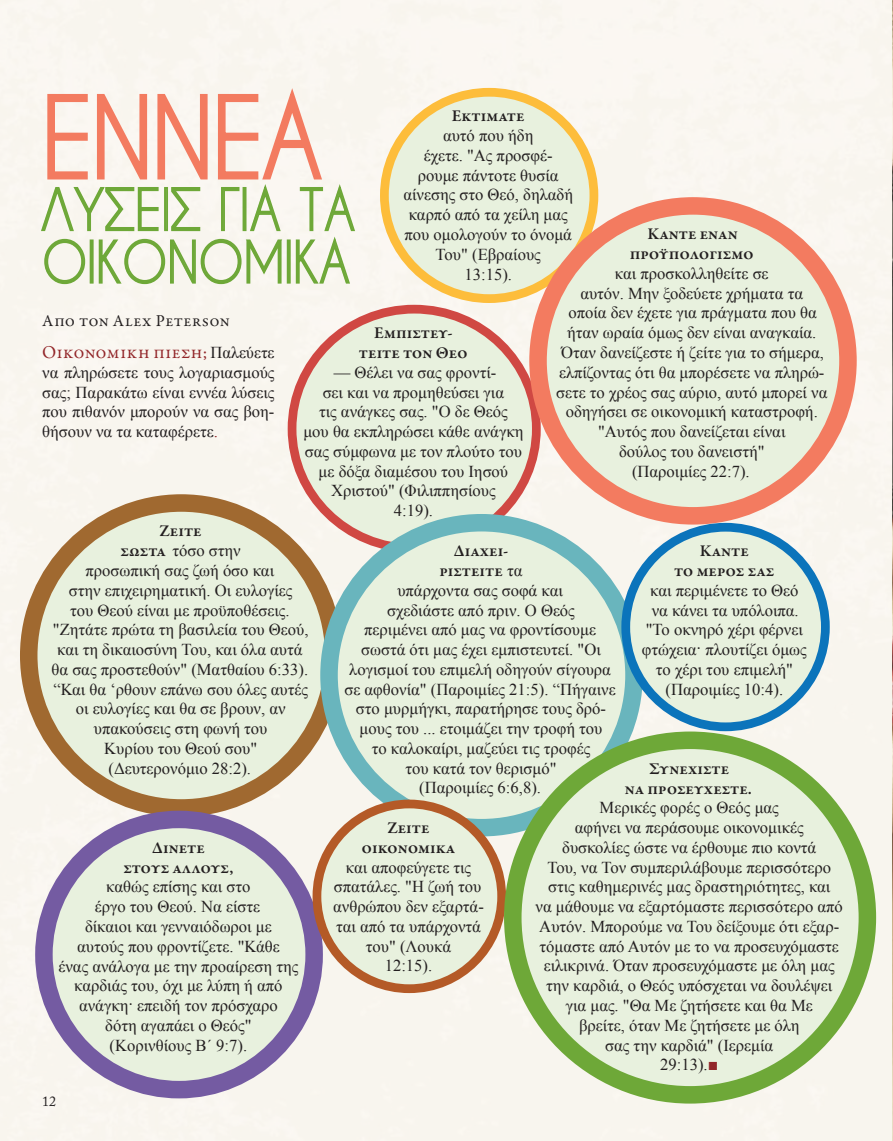
<style>
.page{position:relative;width:893px;height:1141px;background:#f8f5ee}
.page>*{position:absolute;margin:0;border:0;box-sizing:border-box;transform-origin:0 0}
.t1{font:105px "Caviar Dreams";color:#f37b60;scale:.9 1}
.t2{font:54.25px/52.5px "Caviar Dreams";color:#6ea838;scale:.9 1}
.t3{font:18.2px "Garamond Premr Pro";letter-spacing:.025em;color:#922629}
.t4{font:16.62px/19.8px "Times New Roman";color:#231f20;text-align:center}
.t5{font:600 16.62px/19.8px "Garamond Premr Pro";color:#231f20;text-align:center}
.t6{font:16.62px "Garamond Premr Pro";letter-spacing:.03em;color:#231f20}
.t7{font:14px "Adobe Caslon Pro";color:#231f20}
.s1{font-family:"Times New Roman";font-size:16.62px;color:#231f20}
.s2{color:#922629}
.s3{font-family:"Garamond Premr Pro";font-weight:600}
.s4{font-family:"Times New Roman";font-weight:400}
.s5{font-family:"Arial";font-size:17.5px;color:#922629}
</style>
<div class="page">
<svg style="left:40px;top:83px;width:316px;height:202px"></svg>
<div style="left:292px;top:309px;width:244px;height:239px;background:#e8f1de;border-radius:50%"></div>
<div style="left:288px;top:305px;width:253px;height:248px;border:9px solid #d04843;border-radius:50%"></div>
<div style="left:29px;top:503px;width:305px;height:305px;background:#e8f1de;border-radius:50%"></div>
<div style="left:20px;top:494px;width:322px;height:323px;border:18px solid #a06930;border-radius:50%"></div>
<div style="left:44px;top:819px;width:270px;height:271px;background:#e8f1de;border-radius:50%"></div>
<div style="left:35px;top:811px;width:288px;height:287px;border:18px solid #745ba2;border-radius:50%"></div>
<div style="left:384px;top:92px;width:210px;height:207px;background:#e8f1de;border-radius:50%"></div>
<div style="left:380px;top:88px;width:218px;height:215px;border:9px solid #fdbd3b;border-radius:50%"></div>
<div style="left:329px;top:523px;width:305px;height:305px;background:#e8f1de;border-radius:50%"></div>
<div style="left:320px;top:514px;width:323px;height:322px;border:18px solid #69b5bd;border-radius:50%"></div>
<div style="left:317px;top:804px;width:185px;height:185px;background:#e8f1de;border-radius:50%"></div>
<div style="left:313px;top:800px;width:193px;height:193px;border:9px solid #b45a27;border-radius:50%"></div>
<div style="left:538px;top:206px;width:310px;height:310px;background:#e8f1de;border-radius:50%"></div>
<div style="left:529px;top:197px;width:328px;height:328px;border:18px solid #f37b60;border-radius:50%"></div>
<div style="left:626px;top:527px;width:199px;height:200px;background:#e8f1de;border-radius:50%"></div>
<div style="left:621px;top:523px;width:209px;height:208px;border:9px solid #0b74bb;border-radius:50%"></div>
<div style="left:513px;top:740px;width:354px;height:355px;background:#e8f1de;border-radius:50%"></div>
<div style="left:504px;top:731px;width:372px;height:373px;border:18px solid #6ea838;border-radius:50%"></div>
<h1 class="t1" style="left:42px;top:75px;width:312px">ΕΝΝΕΑ</h1>
<h2 class="t2" style="left:42px;top:182px;width:349px">ΛΥΣΕΙΣ ΓΙΑ ΤΑ<br>ΟΙΚΟΝΟΜΙΚΑ</h2>
<p class="t6" style="left:42px;top:311px;width:189px">Απο τον Alex Peterson</p>
<p class="t5" style="left:452px;top:107px;width:74px">Εκτιμάτε</p>
<p class="t4" style="left:403px;top:125px;width:171px">αυτό που ήδη<br>έχετε. "Ας προσφέ&shy;ρουμε πάντοτε θυσία αίνεσης στο Θεό, δηλαδή καρπό από τα χείλη μας που ομολογούν το όνομά<br>Του" (Εβραίους<br>13:15).</p>
<p class="t5" style="left:630px;top:225px;width:126px">Κάντε έναν προϋπολογισμό</p>
<p class="t4" style="left:556px;top:263px;width:273px">και προσκολληθείτε σε<br>αυτόν. Μην ξοδεύετε χρήματα τα<br>οποία δεν έχετε για πράγματα που θα ήταν ωραία όμως δεν είναι αναγκαία.<br>Όταν δανείζεστε ή ζείτε για το σήμερα, ελπίζοντας ότι θα μπορέσετε να πληρώ&shy;σετε το χρέος σας αύριο, αυτό μπορεί να οδηγήσει σε οικονομική καταστροφή. "Αυτός που δανείζεται είναι<br>δούλος του δανειστή"<br>(Παροιμίες 22:7).</p>
<p class="t5" style="left:359px;top:323px;width:110px">Εμπιστευ&shy;τείτε τον Θεό</p>
<p class="t4" style="left:303px;top:362px;width:222px">— Θέλει να σας φροντί-<br>σει και να προμηθεύσει για<br>τις ανάγκες σας. "Ο δε Θεός<br>μου θα εκπληρώσει κάθε ανάγκη σας σύμφωνα με τον πλούτο του με δόξα διαμέσου του Ιησού<br>Χριστού" (Φιλιππησίους<br>4:19).</p>
<p class="t3" style="left:42px;top:341px;width:234px">Οικονομική πίεση; <span class="s1">Παλεύετε</span></p>
<p class="t4" style="left:42px;top:362px;width:234px;text-align:justify">να πληρώσετε τους λογαριασμούς σας; Παρακάτω είναι εννέα λύσεις που πιθανόν μπορούν να σας βοη&shy;θήσουν να τα καταφέρετε<span class="s2">.</span></p>
<p class="t5" style="left:160px;top:522px;width:44px">Ζείτε</p>
<p class="t4" style="left:51px;top:541px;width:259px"><span class="s3">σωστά</span> τόσο στην<br>προσωπική σας ζωή όσο και<br>στην επιχειρηματική. Οι ευλογίες<br>του Θεού είναι με προϋποθέσεις. "Ζητάτε πρώτα τη βασιλεία του Θεού, και τη δικαιοσύνη Του, και όλα αυτά θα σας προστεθούν" (Ματθαίου 6:33). “Και θα ‘ρθουν επάνω σου όλες αυτές οι ευλογίες και θα σε βρουν, αν υπακούσεις στη φωνή του<br>Κυρίου του Θεού σου"<br>(Δευτερονόμιο 28:2).</p>
<p class="t5" style="left:123px;top:838px;width:111px">Δίνετε<br>στους άλλους,</p>
<p class="t4" style="left:58px;top:877px;width:241px">καθώς επίσης και στο<br>έργο του Θεού. Να είστε<br>δίκαιοι και γενναιόδωροι με<br>αυτούς που φροντίζετε. "Κάθε<br>ένας ανάλογα με την προαίρεση της καρδιάς του, όχι με λύπη ή από ανάγκη· επειδή τον πρόσχαρο<br>δότη αγαπάει ο Θεός"<br>(Κορινθίους Βʹ 9:7).</p>
<p class="t7" style="left:42px;top:1093px;width:15px">12</p>
<p class="t5" style="left:439px;top:541px;width:84px">Διαχει&shy;ριστείτε <span class="s4">τα</span></p>
<p class="t4" style="left:344px;top:580px;width:273px">υπάρχοντα σας σοφά και<br>σχεδιάστε από πριν. Ο Θεός<br>περιμένει από μας να φροντίσουμε σωστά ότι μας έχει εμπιστευτεί. "Οι λογισμοί του επιμελή οδηγούν σίγουρα σε αφθονία" (Παροιμίες 21:5). “Πήγαινε στο μυρμήγκι, παρατήρησε τους δρό&shy;μους του ... ετοιμάζει την τροφή του<br>το καλοκαίρι, μαζεύει τις τροφές<br>του κατά τον θερισμό"<br>(Παροιμίες 6:6,8).</p>
<p class="t5" style="left:362px;top:818px;width:95px">Ζείτε οικονομικά</p>
<p class="t4" style="left:333px;top:857px;width:152px">και αποφεύγετε τις σπατάλες. "Η ζωή του ανθρώπου δεν εξαρτά&shy;ται από τα υπάρχοντά του" (Λουκά<br>12:15).</p>
<p class="t5" style="left:674px;top:542px;width:102px">Κάντε<br>το μέρος σας</p>
<p class="t4" style="left:642px;top:580px;width:166px">και περιμένετε το Θεό να κάνει τα υπόλοιπα. "Το οκνηρό χέρι φέρνει φτώχεια· πλουτίζει όμως το χέρι του επιμελή" (Παροιμίες 10:4).</p>
<p class="t5" style="left:625px;top:759px;width:129px">Συνεχίστε<br>να προσεύχεστε.</p>
<p class="t4" style="left:536px;top:798px;width:309px">Μερικές φορές ο Θεός μας<br>αφήνει να περάσουμε οικονομικές<br>δυσκολίες ώστε να έρθουμε πιο κοντά<br>Του, να Τον συμπεριλάβουμε περισσότερο στις καθημερινές μας δραστηριότητες, και<br>να μάθουμε να εξαρτόμαστε περισσότερο από Αυτόν. Μπορούμε να Του δείξουμε ότι εξαρ&shy;τόμαστε από Αυτόν με το να προσευχόμαστε ειλικρινά. Όταν προσευχόμαστε με όλη μας την καρδιά, ο Θεός υπόσχεται να δουλέψει για μας. "Θα Με ζητήσετε και θα Με<br>βρείτε, όταν Με ζητήσετε με όλη<br>σας την καρδιά" (Ιερεμία<br>29:13).<span class="s5">■</span></p>
</div>
